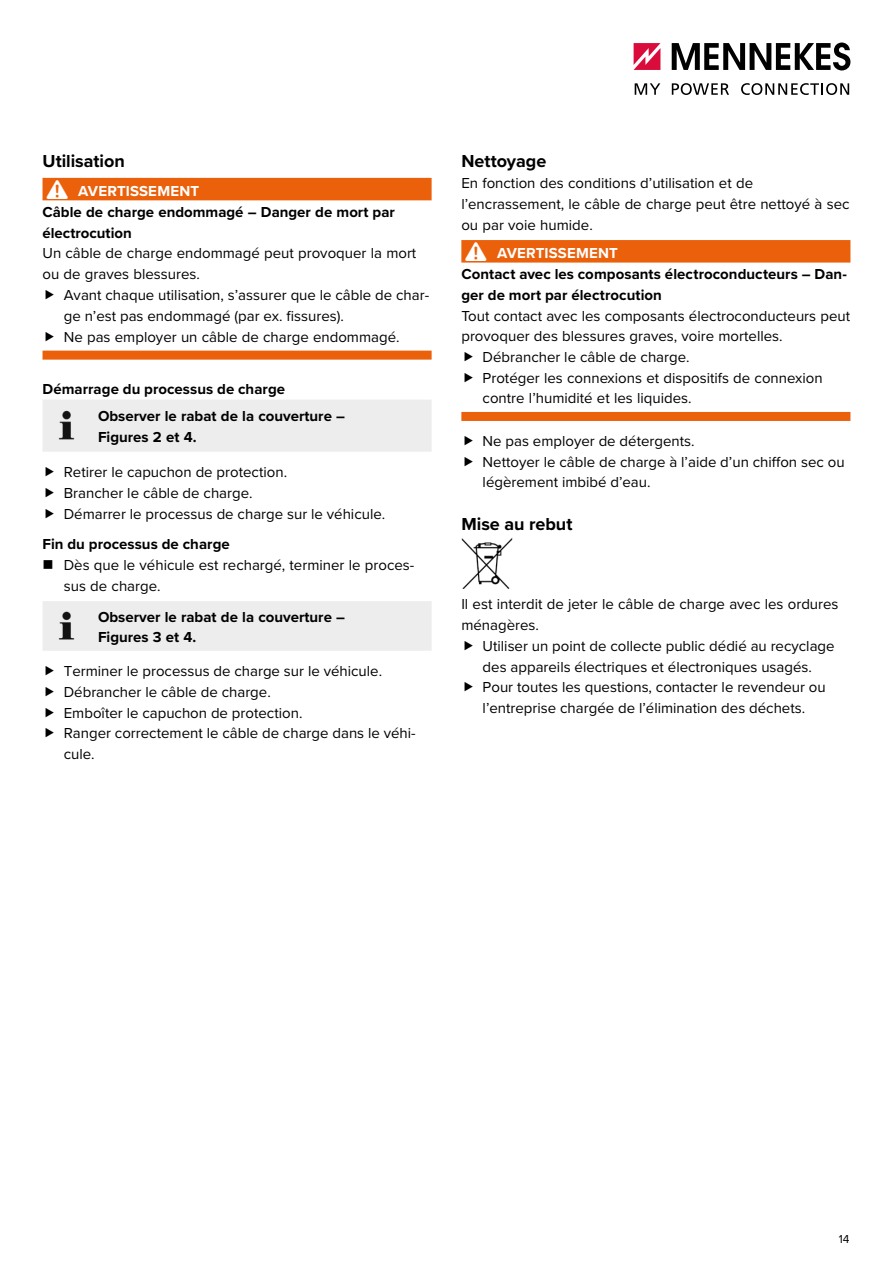
<style>
.page{position:relative;width:893px;height:1263px;background:#fff}
.page>*{position:absolute;margin:0;border:0;box-sizing:border-box;transform-origin:0 0}
.t1{font:700 18px "Proxima Nova";color:#000}
.t2{font:15px/20.7px "Proxima Nova";color:#000}
.t3{font:700 15px/20.7px "Proxima Nova";color:#000}
.t4{font:700 15px "Proxima Nova";letter-spacing:.01em;color:#fff}
.t5{font:12px "Proxima Nova";color:#000}
</style>
<div class="page">
<svg style="left:635px;top:83px;width:25px;height:12px"></svg>
<svg style="left:672px;top:83px;width:57px;height:12px"></svg>
<svg style="left:741px;top:83px;width:108px;height:12px"></svg>
<svg style="left:634px;top:43px;width:26px;height:27px"></svg>
<svg style="left:672px;top:43px;width:178px;height:27px"></svg>
<div style="left:43px;top:178px;width:389px;height:22px;background:#eb600a"></div>
<div style="left:43px;top:351px;width:389px;height:9px;background:#eb600a"></div>
<div style="left:43px;top:400px;width:389px;height:52px;background:#ededed"></div>
<div style="left:43px;top:601px;width:389px;height:50px;background:#ededed"></div>
<img style="left:49px;top:407px;width:36px;height:36px">
<img style="left:49px;top:607px;width:36px;height:36px">
<div style="left:461px;top:240px;width:389px;height:23px;background:#eb600a"></div>
<div style="left:461px;top:412px;width:389px;height:9px;background:#eb600a"></div>
<img style="left:461px;top:538px;width:51px;height:51px">
<p class="t1" style="left:43px;top:148px;width:84px">Utilisation</p>
<p class="t4" style="left:78px;top:180px;width:122px">AVERTISSEMENT</p>
<p class="t3" style="left:43px;top:201px;width:354px">Câble de charge endommagé – Danger de mort par électrocution</p>
<p class="t2" style="left:43px;top:242px;width:375px">Un câble de charge endommagé peut provoquer la mort ou de graves blessures.</p>
<p class="t2" style="left:64px;top:284px;width:367px;line-height:21.1px">Avant chaque utilisation, s’assurer que le câble de char&shy;ge n’est pas endommagé (par ex. fissures).<br>Ne pas employer un câble de charge endommagé.</p>
<p class="t3" style="left:98px;top:374px;width:249px;line-height:27.6px;text-indent:-56px">Démarrage du processus de charge<br>Observer le rabat de la couverture –</p>
<p class="t3" style="left:98px;top:426px;width:100px">Figures 2 et 4.</p>
<p class="t2" style="left:64px;top:461px;width:323px">Retirer le capuchon de protection.<br>Brancher le câble de charge.<br>Démarrer le processus de charge sur le véhicule.</p>
<p class="t3" style="left:43px;top:534px;width:189px">Fin du processus de charge</p>
<p class="t2" style="left:64px;top:554px;width:352px">Dès que le véhicule est rechargé, terminer le proces&shy;sus de charge.</p>
<p class="t3" style="left:98px;top:606px;width:249px">Observer le rabat de la couverture –<br>Figures 3 et 4.</p>
<p class="t2" style="left:64px;top:660px;width:353px">Terminer le processus de charge sur le véhicule.<br>Débrancher le câble de charge.<br>Emboîter le capuchon de protection.<br>Ranger correctement le câble de charge dans le véhi&shy;cule.</p>
<p class="t1" style="left:461px;top:148px;width:86px">Nettoyage</p>
<p class="t2" style="left:461px;top:172px;width:390px">En fonction des conditions d’utilisation et de l’encrassement, le câble de charge peut être nettoyé à sec ou par voie humide.</p>
<p class="t4" style="left:497px;top:242px;width:122px">AVERTISSEMENT</p>
<p class="t3" style="left:461px;top:263px;width:387px">Contact avec les composants électroconducteurs – Dan&shy;ger de mort par électrocution</p>
<p class="t2" style="left:461px;top:304px;width:390px">Tout contact avec les composants électroconducteurs peut</p>
<p class="t2" style="left:461px;top:325px;width:323px">provoquer des blessures graves, voire mortelles.</p>
<p class="t2" style="left:483px;top:346px;width:208px">Débrancher le câble de charge.</p>
<p class="t2" style="left:483px;top:367px;width:341px">Protéger les connexions et dispositifs de connexion</p>
<p class="t2" style="left:483px;top:387px;width:210px">contre l’humidité et les liquides.</p>
<p class="t2" style="left:483px;top:430px;width:363px">Ne pas employer de détergents.<br>Nettoyer le câble de charge à l’aide d’un chiffon sec ou légèrement imbibé d’eau.</p>
<p class="t1" style="left:461px;top:511px;width:113px">Mise au rebut</p>
<p class="t2" style="left:461px;top:593px;width:379px">Il est interdit de jeter le câble de charge avec les ordures ménagères.</p>
<p class="t2" style="left:483px;top:635px;width:353px">Utiliser un point de collecte public dédié au recyclage des appareils électriques et électroniques usagés.<br>Pour toutes les questions, contacter le revendeur ou l’entreprise chargée de l’élimination des déchets.</p>
<p class="t5" style="left:839px;top:1230px;width:12px">14</p>
</div>
